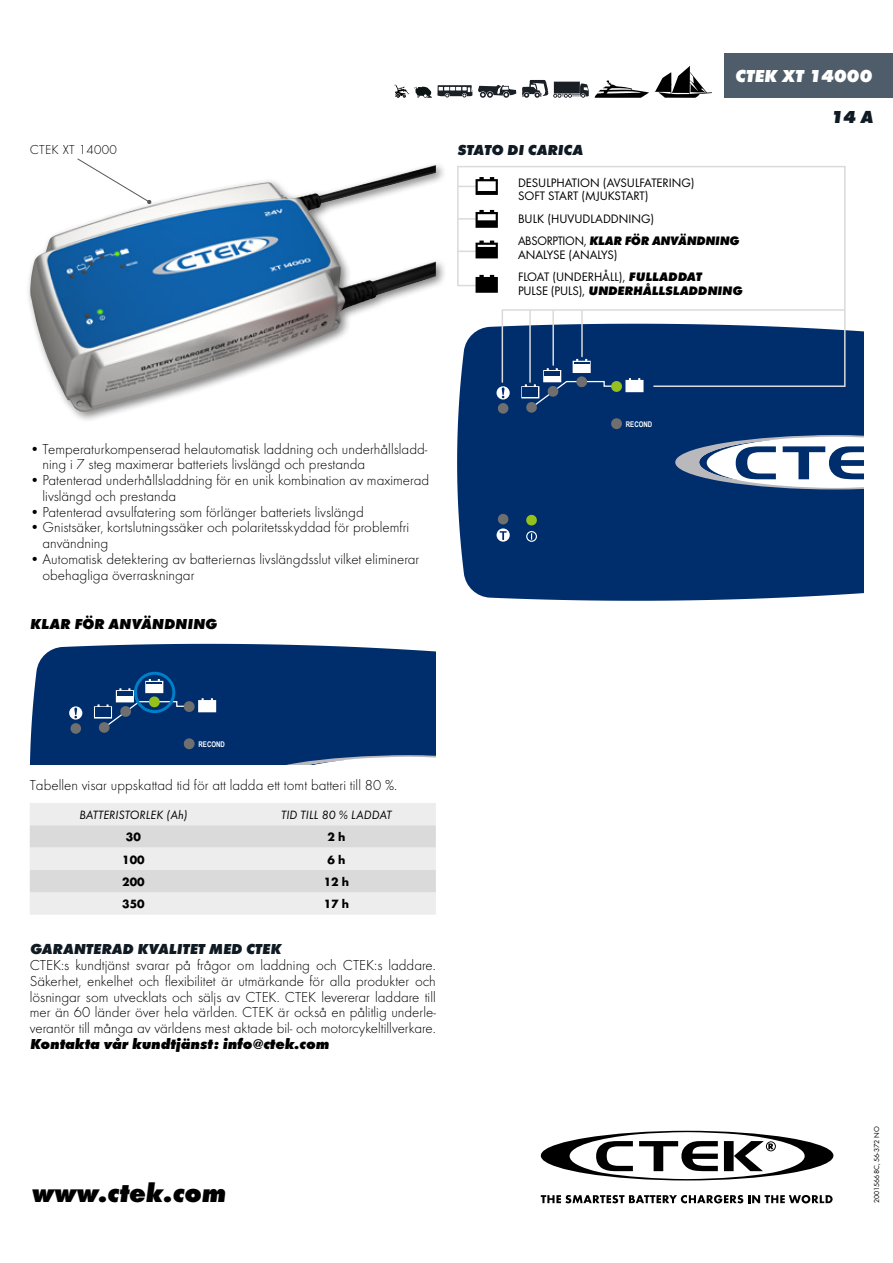
<style>
.page{position:relative;width:893px;height:1263px;background:#fff}
.page>*{position:absolute;margin:0;border:0;box-sizing:border-box;transform-origin:0 0}
.t1{font:italic 700 expanded 27px "Futura";color:#000}
.t2{font:italic 700 expanded 18px "Futura";color:#fff}
.t3{font:italic 700 expanded 18px "Futura";color:#101a23}
.t4{font:300 15px/15.8px "Futura";color:#000}
.t5{font:italic 700 expanded 15px "Futura";color:#000}
.t6{font:italic 700 expanded 15px "Futura";color:#101a23}
.t7{font:300 13.5px "Futura";letter-spacing:.02em;color:#000}
.t8{font:12.75px/13.5px "Futura Boo";color:#000}
.t9{font:italic 700 expanded 12.75px "Futura";letter-spacing:-.01em;color:#000}
.t10{font:12.45px "Futura Boo Obl";color:#000}
.t11{font:700 12.45px "Futura";color:#000}
.t12{font:700 7.8px "Arial Narrow";color:#fff;scale:.95 1}
.t13{font:7.5px "Futura Boo";color:#000}
.s1{font-family:"Futura Boo";font-weight:400;font-style:normal;font-stretch:normal}
.s2{font-family:"Futura";font-weight:700;font-style:italic;font-stretch:expanded}
</style>
<div class="page">
<div style="left:457px;top:324px;width:406px;height:277px;background:#002e6d"></div>
<svg style="left:675px;top:435px;width:188px;height:54px"></svg>
<svg style="left:526px;top:531px;width:11px;height:11px"></svg>
<svg style="left:497px;top:514px;width:13px;height:28px"></svg>
<svg style="left:496px;top:386px;width:14px;height:28px"></svg>
<svg style="left:526px;top:515px;width:11px;height:10px"></svg>
<svg style="left:521px;top:359px;width:122px;height:70px;background:#1b4478"></svg>
<img style="left:30px;top:165px;width:406px;height:248px">
<svg style="left:541px;top:1131px;width:292px;height:49px"></svg>
<svg style="left:541px;top:1195px;width:292px;height:8px"></svg>
<svg style="left:77px;top:158px;width:75px;height:46px"></svg>
<div style="left:724px;top:53px;width:169px;height:45px;background:#4f5c6a"></div>
<hr style="left:458px;top:166px;width:387px;height:1px;background:#dadada">
<hr style="left:502px;top:309px;width:342px;height:2px;background:#dadada">
<hr style="left:457px;top:167px;width:2px;height:119px;background:#dadada">
<svg style="left:458px;top:210px;width:40px;height:18px"></svg>
<svg style="left:458px;top:241px;width:40px;height:17px"></svg>
<svg style="left:458px;top:275px;width:40px;height:18px"></svg>
<svg style="left:458px;top:177px;width:40px;height:18px"></svg>
<hr style="left:844px;top:167px;width:2px;height:219px;background:#dadada">
<hr style="left:581px;top:311px;width:2px;height:45px;background:#dadada">
<hr style="left:552px;top:311px;width:2px;height:54px;background:#dadada">
<hr style="left:529px;top:310px;width:2px;height:72px;background:#dadada">
<hr style="left:654px;top:385px;width:191px;height:2px;background:#dadada">
<hr style="left:502px;top:310px;width:1px;height:72px;background:#dadada">
<svg style="left:522px;top:80px;width:67px;height:18px"></svg>
<svg style="left:478px;top:85px;width:38px;height:13px"></svg>
<svg style="left:394px;top:85px;width:78px;height:13px"></svg>
<svg style="left:595px;top:81px;width:54px;height:17px"></svg>
<svg style="left:655px;top:66px;width:57px;height:32px"></svg>
<div style="left:30px;top:803px;width:406px;height:112px;background:#ededed"></div>
<svg style="left:30px;top:825px;width:406px;height:67px;background:#e0e0e0"></svg>
<div style="left:30px;top:644px;width:406px;height:120px;background:#002e6d"></div>
<svg style="left:248px;top:755px;width:188px;height:9px"></svg>
<svg style="left:69px;top:706px;width:13px;height:28px"></svg>
<svg style="left:94px;top:679px;width:122px;height:70px;background:#1c4579"></svg>
<div style="left:134px;top:672px;width:41px;height:41px;border:3px solid #007fc8;border-radius:50%"></div>
<p class="t7" style="left:30px;top:142px;width:89px">CTEK XT 14000</p>
<p class="t6" style="left:457px;top:141px;width:127px">STATO DI CARICA</p>
<p class="t2" style="left:735px;top:65px;width:138px">CTEK XT 14000</p>
<p class="t3" style="left:830px;top:106px;width:44px">14 A</p>
<p class="t8" style="left:518px;top:176px;width:178px">DESULPHATION (AVSULFATERING)<br>SOFT START (MJUKSTART)</p>
<p class="t8" style="left:518px;top:212px;width:138px">BULK (HUVUDLADDNING)</p>
<p class="t9" style="left:518px;top:233px;width:223px"><span class="s1">ABSORPTION,</span> KLAR FÖR ANVÄNDNING</p>
<p class="t8" style="left:518px;top:243px;width:185px;line-height:22.5px">ANALYSE (ANALYS)<br>FLOAT (UNDERHÅLL), <span class="s2">FULLADDAT</span></p>
<p class="t9" style="left:518px;top:283px;width:226px"><span class="s1">PULSE (PULS),</span> UNDERHÅLLSLADDNING</p>
<p class="t4" style="left:43px;top:441px;width:386px;text-indent:-13px">• Temperaturkompenserad helautomatisk laddning och underhållsladd&shy;ning i 7 steg maximerar batteriets livslängd och prestanda</p>
<p class="t4" style="left:43px;top:472px;width:388px;text-indent:-13px">• Patenterad underhållsladdning för en unik kombination av maximerad livslängd och prestanda</p>
<p class="t4" style="left:30px;top:504px;width:335px">• Patenterad avsulfatering som förlänger batteriets livslängd</p>
<p class="t4" style="left:43px;top:519px;width:368px;text-indent:-13px">• Gnistsäker, kortslutningssäker och polaritetsskyddad för problemfri användning</p>
<p class="t4" style="left:43px;top:551px;width:378px;text-indent:-13px">• Automatisk detektering av batteriernas livslängdsslut vilket eliminerar obehagliga överraskningar</p>
<p class="t5" style="left:30px;top:615px;width:189px">KLAR FÖR ANVÄNDNING</p>
<p class="t12" style="left:199px;top:738px;width:29px">RECOND</p>
<p class="t4" style="left:30px;top:777px;width:369px">Tabellen visar uppskattad tid för att ladda ett tomt batteri till 80 %.</p>
<p class="t10" style="left:79px;top:807px;width:110px">BATTERISTORLEK (Ah)</p>
<p class="t10" style="left:281px;top:807px;width:112px">TID TILL 80 % LADDAT</p>
<p class="t11" style="left:126px;top:829px;width:16px">30</p>
<p class="t11" style="left:327px;top:829px;width:19px">2 h</p>
<p class="t11" style="left:122px;top:852px;width:24px">100</p>
<p class="t11" style="left:327px;top:852px;width:19px">6 h</p>
<p class="t11" style="left:122px;top:874px;width:24px">200</p>
<p class="t11" style="left:324px;top:874px;width:27px">12 h</p>
<p class="t11" style="left:122px;top:896px;width:24px">350</p>
<p class="t11" style="left:324px;top:896px;width:27px">17 h</p>
<p class="t6" style="left:30px;top:940px;width:253px">GARANTERAD KVALITET MED CTEK</p>
<p class="t4" style="left:30px;top:957px;width:408px;text-align:justify">CTEK:s kundtjänst svarar på frågor om laddning och CTEK:s laddare.<br>Säkerhet, enkelhet och flexibilitet är utmärkande för alla produkter och lösningar som utvecklats och säljs av CTEK. CTEK levererar laddare till mer än 60 länder över hela världen. CTEK är också en pålitlig underle&shy;verantör till många av världens mest aktade bil- och motorcykeltillverkare.</p>
<p class="t5" style="left:30px;top:1035px;width:301px">Kontakta vår kundtjänst: info@ctek.com</p>
<h1 class="t1" style="left:31px;top:1177px;width:196px">www.ctek.com</h1>
<p class="t12" style="left:626px;top:418px;width:29px">RECOND</p>
<p class="t13" style="left:872px;top:1203px;width:79px;rotate:-90deg">20015668C, 56-372 NO</p>
</div>
